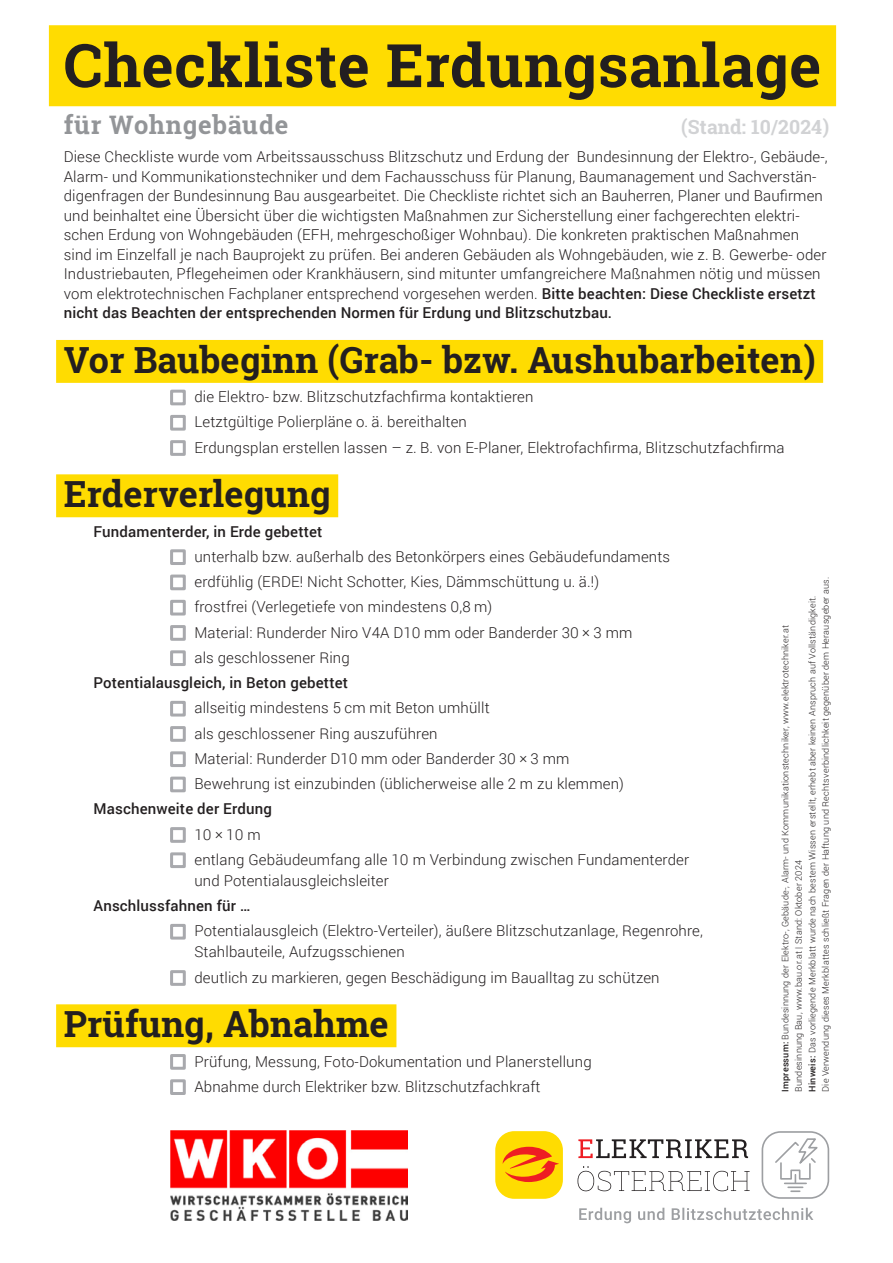
<style>
.page{position:relative;width:893px;height:1263px;background:#fff}
.page>*{position:absolute;margin:0;border:0;box-sizing:border-box;transform-origin:0 0}
.HL_groß__Cover{font:700 60px "Roboto Slab";letter-spacing:.01em;color:#231f20}
.HL_klein{font:700 36px "Roboto Slab";letter-spacing:.005em;color:#231f20}
.HL_klein-2{font:700 25.5px "Roboto Slab";letter-spacing:.03em;color:#939598}
.HL_klein-3{font:700 19.5px "Roboto Slab";letter-spacing:.005em;color:#d1d2d4}
.copy{font:300 15px/19.5px "Roboto";letter-spacing:.01em;color:#231f20}
.copy-2{font:500 15px "Roboto";letter-spacing:.01em;color:#231f20}
.copy_Kopie{font:300 9px/13.5px "Roboto";letter-spacing:.02em;color:#231f20}
.s1{font-weight:500}
</style>
<div class="page">
<svg style="left:578px;top:1139px;width:170px;height:19px"></svg>
<svg style="left:577px;top:1166px;width:173px;height:25px"></svg>
<div style="left:495px;top:1131px;width:68px;height:68px;background:#ffdc01;border-radius:19px"></div>
<svg style="left:503px;top:1147px;width:56px;height:35px"></svg>
<div style="left:762px;top:1131px;width:67px;height:68px;border:2px solid #9d9fa2;border-radius:18px"></div>
<svg style="left:579px;top:1208px;width:234px;height:15px"></svg>
<svg style="left:775px;top:1138px;width:43px;height:54px"></svg>
<hr style="left:785px;top:1182px;width:21px;height:2px;background:#9d9fa2">
<div style="left:49px;top:25px;width:787px;height:81px;background:#ffdc01"></div>
<div style="left:56px;top:340px;width:767px;height:43px;background:#ffdc01"></div>
<div style="left:170px;top:390px;width:16px;height:15px;border:3px solid #a8a9ad"></div>
<div style="left:170px;top:415px;width:16px;height:16px;border:3px solid #a8a9ad"></div>
<div style="left:170px;top:440px;width:16px;height:16px;border:3px solid #a8a9ad"></div>
<div style="left:56px;top:474px;width:282px;height:43px;background:#ffdc01"></div>
<div style="left:170px;top:549px;width:16px;height:16px;border:3px solid #a8a9ad"></div>
<div style="left:170px;top:574px;width:16px;height:16px;border:3px solid #a8a9ad"></div>
<div style="left:170px;top:600px;width:16px;height:15px;border:3px solid #a8a9ad"></div>
<div style="left:170px;top:625px;width:16px;height:16px;border:3px solid #a8a9ad"></div>
<div style="left:170px;top:650px;width:16px;height:16px;border:3px solid #a8a9ad"></div>
<div style="left:170px;top:701px;width:16px;height:15px;border:3px solid #a8a9ad"></div>
<div style="left:170px;top:726px;width:16px;height:16px;border:3px solid #a8a9ad"></div>
<div style="left:170px;top:751px;width:16px;height:16px;border:3px solid #a8a9ad"></div>
<div style="left:170px;top:777px;width:16px;height:15px;border:3px solid #a8a9ad"></div>
<div style="left:170px;top:827px;width:16px;height:16px;border:3px solid #a8a9ad"></div>
<div style="left:170px;top:852px;width:16px;height:16px;border:3px solid #a8a9ad"></div>
<div style="left:170px;top:924px;width:16px;height:15px;border:3px solid #a8a9ad"></div>
<div style="left:170px;top:970px;width:16px;height:16px;border:3px solid #a8a9ad"></div>
<div style="left:56px;top:1004px;width:340px;height:43px;background:#ffdc01"></div>
<div style="left:170px;top:1054px;width:16px;height:16px;border:3px solid #a8a9ad"></div>
<div style="left:170px;top:1079px;width:16px;height:16px;border:3px solid #a8a9ad"></div>
<img style="left:171px;top:1130px;width:237px;height:90px">
<p class="HL_groß__Cover" style="left:64px;top:24px;width:759px">Checkliste Erdungsanlage</p>
<p class="HL_klein-2" style="left:64px;top:108px;width:226px">für Wohngebäude</p>
<p class="HL_klein-3" style="left:681px;top:114px;width:150px">(Stand: 10/2024)</p>
<p class="copy" style="left:64px;top:147px;width:765px">Diese Checkliste wurde vom Arbeitssausschuss Blitzschutz und Erdung der Bundesinnung der Elektro-, Gebäude-, Alarm- und Kommunikationstechniker und dem Fachausschuss für Planung, Baumanagement und Sachverstän&shy;digenfragen der Bundesinnung Bau ausgearbeitet. Die Checkliste richtet sich an Bauherren, Planer und Baufirmen und beinhaltet eine Übersicht über die wichtigsten Maßnahmen zur Sicherstellung einer fachgerechten elektri&shy;schen Erdung von Wohngebäuden (EFH, mehrgeschoßiger Wohnbau). Die konkreten praktischen Maßnahmen sind im Einzelfall je nach Bauprojekt zu prüfen. Bei anderen Gebäuden als Wohngebäuden, wie z. B. Gewerbe- oder Industriebauten, Pflegeheimen oder Krankhäusern, sind mitunter umfangreichere Maßnahmen nötig und müssen vom elektrotechnischen Fachplaner entsprechend vorgesehen werden. <span class="s1">Bitte beachten: Diese Checkliste ersetzt nicht das Beachten der entsprechenden Normen für Erdung und Blitzschutzbau.</span></p>
<p class="HL_klein" style="left:64px;top:335px;width:753px">Vor Baubeginn (Grab- bzw. Aushubarbeiten)</p>
<p class="copy" style="left:194px;top:387px;width:340px">die Elektro- bzw. Blitzschutzfachfirma kontaktieren</p>
<p class="copy" style="left:194px;top:412px;width:274px">Letztgültige Polierpläne o. ä. bereithalten</p>
<p class="copy" style="left:194px;top:437px;width:592px">Erdungsplan erstellen lassen – z. B. von E-Planer, Elektrofachfirma, Blitzschutzfachfirma</p>
<p class="HL_klein" style="left:64px;top:469px;width:268px">Erderverlegung</p>
<p class="copy-2" style="left:94px;top:521px;width:230px">Fundamenterder, in Erde gebettet</p>
<p class="copy" style="left:194px;top:546px;width:477px">unterhalb bzw. außerhalb des Betonkörpers eines Gebäudefundaments</p>
<p class="copy" style="left:194px;top:571px;width:406px">erdfühlig (ERDE! Nicht Schotter, Kies, Dämmschüttung u. ä.!)</p>
<p class="copy" style="left:194px;top:597px;width:299px">frostfrei (Verlegetiefe von mindestens 0,8 m)</p>
<p class="copy" style="left:194px;top:622px;width:439px">Material: Runderder Niro V4A D10 mm oder Banderder 30 × 3 mm</p>
<p class="copy" style="left:194px;top:647px;width:157px">als geschlossener Ring</p>
<p class="copy-2" style="left:94px;top:672px;width:256px">Potentialausgleich, in Beton gebettet</p>
<p class="copy" style="left:194px;top:698px;width:297px">allseitig mindestens 5 cm mit Beton umhüllt</p>
<p class="copy" style="left:194px;top:723px;width:245px">als geschlossener Ring auszuführen</p>
<p class="copy" style="left:194px;top:748px;width:377px">Material: Runderder D10 mm oder Banderder 30 × 3 mm</p>
<p class="copy" style="left:194px;top:773px;width:431px">Bewehrung ist einzubinden (üblicherweise alle 2 m zu klemmen)</p>
<p class="copy-2" style="left:94px;top:798px;width:180px">Maschenweite der Erdung</p>
<p class="copy" style="left:194px;top:824px;width:68px">10 × 10 m</p>
<p class="copy" style="left:194px;top:848px;width:496px;line-height:21px">entlang Gebäudeumfang alle 10 m Verbindung zwischen Fundamenterder und Potentialausgleichsleiter</p>
<p class="copy-2" style="left:94px;top:895px;width:159px">Anschlussfahnen für …</p>
<p class="copy" style="left:194px;top:920px;width:510px;line-height:21px">Potentialausgleich (Elektro-Verteiler), äußere Blitzschutzanlage, Regenrohre,<br>Stahlbauteile, Aufzugsschienen</p>
<p class="copy" style="left:194px;top:967px;width:467px">deutlich zu markieren, gegen Beschädigung im Baualltag zu schützen</p>
<p class="HL_klein" style="left:64px;top:999px;width:327px">Prüfung, Abnahme</p>
<p class="copy" style="left:194px;top:1051px;width:399px">Prüfung, Messung, Foto-Dokumentation und Planerstellung</p>
<p class="copy" style="left:194px;top:1076px;width:347px">Abnahme durch Elektriker bzw. Blitzschutzfachkraft</p>
<p class="copy_Kopie" style="left:778px;top:1092px;width:516px;rotate:-90deg"><span class="s1">Impressum:</span> Bundesinnung der Elektro-, Gebäude-, Alarm- und Kommunikationstechniker, www.elektrotechniker.at Bundesinnung Bau, www.bau.or.at | Stand: Oktober 2024<br><span class="s1">Hinweis:</span> Das vorliegende Merkblatt wurde nach bestem Wissen erstellt, erhebt aber keinen Anspruch auf Vollständigkeit.<br>Die Verwendung dieses Merkblattes schließt Fragen der Haftung und Rechtsverbindlichkeit gegenüber dem Herausgeber aus.</p>
</div>
